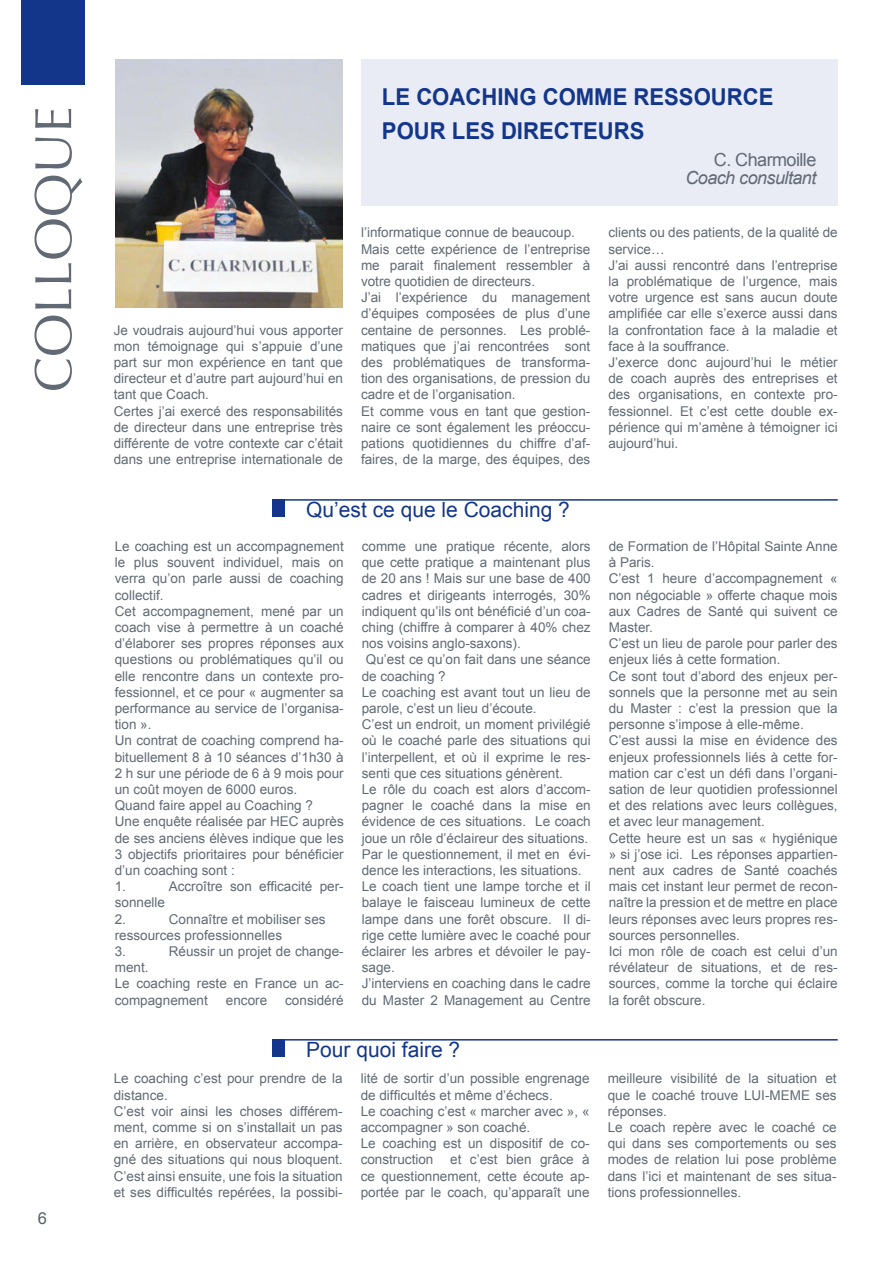
<style>
.page{position:relative;width:893px;height:1263px;background:#fff}
.page>*{position:absolute;margin:0;border:0;box-sizing:border-box;transform-origin:0 0}
.t1{font:52.5px "Optima";color:#616a74}
.t2{font:700 23.25px "Arial";color:#13368a;scale:.95 1}
.t3{font:21px "Arial";color:#13368a}
.t4{font:italic 18px "Arial";letter-spacing:-.03em;color:#616a74}
.t5{font:18px "Arial";letter-spacing:-.03em;color:#616a74}
.t6{font:16.5px "Arial";color:#576065}
.t7{font:13.5px/16.2px "Arial";color:#616a74}
</style>
<div class="page">
<div style="left:21px;top:0;width:64px;height:85px;background:#13368a"></div>
<img style="left:115px;top:60px;width:228px;height:248px">
<div style="left:272px;top:499px;width:13px;height:18px;background:#13368a"></div>
<hr style="left:272px;top:499px;width:566px;height:2px;background:#13368a">
<div style="left:272px;top:1039px;width:13px;height:18px;background:#13368a"></div>
<hr style="left:272px;top:1039px;width:566px;height:1px;background:#13368a">
<div style="left:361px;top:60px;width:477px;height:146px;background:#e9ebf5"></div>
<h1 class="t1" style="left:23px;top:392px;width:287px;rotate:-90deg">COLLOQUE</h1>
<p class="t6" style="left:38px;top:1207px;width:11px">6</p>
<p class="t7" style="left:114px;top:322px;width:231px">Je voudrais aujourd’hui vous apporter mon témoignage qui s’appuie d’une part sur mon expérience en tant que directeur et d’autre part aujourd’hui en tant que Coach.<br>Certes j’ai exercé des responsabilités de directeur dans une entreprise très différente de votre contexte car c’était dans une entreprise internationale de</p>
<h2 class="t2" style="left:382px;top:81px;width:53px">LE COACHING</h2>
<h2 class="t2" style="left:543px;top:81px;width:19px">COMME</h2>
<h2 class="t2" style="left:633px;top:81px;width:18px">RESSOURCE</h2>
<h2 class="t2" style="left:382px;top:116px;width:18px">POUR</h2>
<h2 class="t2" style="left:452px;top:116px;width:16px">LES</h2>
<h2 class="t2" style="left:501px;top:116px;width:16px">DIRECTEURS</h2>
<h3 class="t5" style="left:714px;top:148px;width:104px">C. Charmoille</h3>
<h3 class="t4" style="left:685px;top:166px;width:132px">Coach consultant</h3>
<p class="t7" style="left:361px;top:225px;width:231px">l’informatique connue de beaucoup.<br>Mais cette expérience de l’entreprise me parait finalement ressembler à votre quotidien de directeurs.<br>J’ai l’expérience du management d’équipes composées de plus d’une centaine de personnes. Les problé&shy;matiques que j’ai rencontrées sont des problématiques de transforma&shy;tion des organisations, de pression du cadre et de l’organisation.<br>Et comme vous en tant que gestion&shy;naire ce sont également les préoccu&shy;pations quotidiennes du chiffre d’af&shy;faires, de la marge, des équipes, des</p>
<p class="t7" style="left:608px;top:225px;width:231px">clients ou des patients, de la qualité de service…<br>J’ai aussi rencontré dans l’entreprise la problématique de l’urgence, mais votre urgence est sans aucun doute amplifiée car elle s’exerce aussi dans la confrontation face à la maladie et face à la souffrance.<br>J’exerce donc aujourd’hui le métier de coach auprès des entreprises et des organisations, en contexte pro&shy;fessionnel. Et c’est cette double ex&shy;périence qui m’amène à témoigner ici aujourd’hui.</p>
<h3 class="t3" style="left:306px;top:496px;width:265px">Qu’est ce que le Coaching ?</h3>
<p class="t7" style="left:115px;top:538px;width:230px">Le coaching est un accompagnement le plus souvent individuel, mais on verra qu’on parle aussi de coaching collectif.<br>Cet accompagnement, mené par un coach vise à permettre à un coaché d’élaborer ses propres réponses aux questions ou problématiques qu’il ou elle rencontre dans un contexte pro&shy;fessionnel, et ce pour « augmenter sa performance au service de l’organisa&shy;tion ».<br>Un contrat de coaching comprend ha&shy;bituellement 8 à 10 séances d’1h30 à<br>2 h sur une période de 6 à 9 mois pour un coût moyen de 6000 euros.<br>Quand faire appel au Coaching ?<br>Une enquête réalisée par HEC auprès de ses anciens élèves indique que les<br>3 objectifs prioritaires pour bénéficier d’un coaching sont :<br>1.</p>
<p class="t7" style="left:169px;top:878px;width:176px">Accroître son efficacité per-</p>
<p class="t7" style="left:115px;top:895px;width:52px">sonnelle<br>2.</p>
<p class="t7" style="left:115px;top:911px;width:212px;text-indent:54px">Connaître et mobiliser ses ressources professionnelles<br>3.</p>
<p class="t7" style="left:169px;top:943px;width:176px">Réussir un projet de change-</p>
<p class="t7" style="left:115px;top:959px;width:230px">ment.<br>Le coaching reste en France un ac&shy;compagnement</p>
<p class="t7" style="left:226px;top:992px;width:43px">encore</p>
<p class="t7" style="left:285px;top:992px;width:60px">considéré</p>
<p class="t7" style="left:362px;top:538px;width:230px">comme une pratique récente, alors</p>
<p class="t7" style="left:362px;top:554px;width:230px">que cette pratique a maintenant plus</p>
<p class="t7" style="left:362px;top:571px;width:230px">de 20 ans ! Mais sur une base de 400</p>
<p class="t7" style="left:362px;top:587px;width:230px">cadres et dirigeants interrogés, 30%</p>
<p class="t7" style="left:362px;top:603px;width:230px">indiquent qu’ils ont bénéficié d’un coa-</p>
<p class="t7" style="left:362px;top:619px;width:230px">ching (chiffre à comparer à 40% chez</p>
<p class="t7" style="left:362px;top:635px;width:161px">nos voisins anglo-saxons).</p>
<p class="t7" style="left:366px;top:652px;width:226px">Qu’est ce qu’on fait dans une séance</p>
<p class="t7" style="left:362px;top:668px;width:86px">de coaching ?</p>
<p class="t7" style="left:362px;top:684px;width:230px">Le coaching est avant tout un lieu de</p>
<p class="t7" style="left:362px;top:700px;width:176px">parole, c’est un lieu d’écoute.</p>
<p class="t7" style="left:362px;top:716px;width:230px">C’est un endroit, un moment privilégié</p>
<p class="t7" style="left:362px;top:733px;width:230px">où le coaché parle des situations qui</p>
<p class="t7" style="left:362px;top:749px;width:230px">l’interpellent, et où il exprime le res-</p>
<p class="t7" style="left:362px;top:765px;width:203px">senti que ces situations génèrent.</p>
<p class="t7" style="left:362px;top:781px;width:230px">Le rôle du coach est alors d’accom-</p>
<p class="t7" style="left:362px;top:797px;width:230px">pagner le coaché dans la mise en</p>
<p class="t7" style="left:362px;top:814px;width:230px">évidence de ces situations. Le coach</p>
<p class="t7" style="left:362px;top:830px;width:228px">joue un rôle d’éclaireur des situations.</p>
<p class="t7" style="left:362px;top:846px;width:230px">Par le questionnement, il met en évi-</p>
<p class="t7" style="left:362px;top:862px;width:221px">dence les interactions, les situations.</p>
<p class="t7" style="left:362px;top:878px;width:230px">Le coach tient une lampe torche et il</p>
<p class="t7" style="left:362px;top:895px;width:230px">balaye le faisceau lumineux de cette</p>
<p class="t7" style="left:362px;top:911px;width:230px">lampe dans une forêt obscure. Il di-</p>
<p class="t7" style="left:362px;top:927px;width:230px">rige cette lumière avec le coaché pour</p>
<p class="t7" style="left:362px;top:943px;width:230px">éclairer les arbres et dévoiler le pay-</p>
<p class="t7" style="left:362px;top:959px;width:35px">sage.</p>
<p class="t7" style="left:362px;top:976px;width:230px">J’interviens en coaching dans le cadre</p>
<p class="t7" style="left:362px;top:992px;width:230px">du Master 2 Management au Centre</p>
<h3 class="t3" style="left:306px;top:1036px;width:156px">Pour quoi faire ?</h3>
<p class="t7" style="left:609px;top:538px;width:230px">de Formation de l’Hôpital Sainte Anne à Paris.<br>C’est 1 heure d’accompagnement « non négociable » offerte chaque mois aux Cadres de Santé qui suivent ce<br>Master.<br>C’est un lieu de parole pour parler des enjeux liés à cette formation.<br>Ce sont tout d’abord des enjeux per&shy;sonnels que la personne met au sein du Master : c’est la pression que la personne s’impose à elle-même.<br>C’est aussi la mise en évidence des enjeux professionnels liés à cette for&shy;mation car c’est un défi dans l’organi&shy;sation de leur quotidien professionnel et des relations avec leurs collègues, et avec leur management.<br>Cette heure est un sas « hygiénique » si j’ose ici. Les réponses appartien&shy;nent aux cadres de Santé coachés mais cet instant leur permet de recon&shy;naître la pression et de mettre en place leurs réponses avec leurs propres res&shy;sources personnelles.<br>Ici mon rôle de coach est celui d’un révélateur de situations, et de res&shy;sources, comme la torche qui éclaire la forêt obscure.</p>
<p class="t7" style="left:114px;top:1070px;width:230px">Le coaching c’est pour prendre de la distance.<br>C’est voir ainsi les choses différem&shy;ment, comme si on s’installait un pas en arrière, en observateur accompa&shy;gné des situations qui nous bloquent.<br>C’est ainsi ensuite, une fois la situation et ses difficultés repérées, la possibi-</p>
<p class="t7" style="left:361px;top:1070px;width:230px">lité de sortir d’un possible engrenage de difficultés et même d’échecs.<br>Le coaching c’est « marcher avec », « accompagner » son coaché.<br>Le coaching est un dispositif de co&shy;construction et c’est bien grâce à ce questionnement, cette écoute ap&shy;portée par le coach, qu’apparaît une</p>
<p class="t7" style="left:608px;top:1070px;width:230px">meilleure visibilité de la situation et que le coaché trouve LUI-MEME ses réponses.<br>Le coach repère avec le coaché ce qui dans ses comportements ou ses modes de relation lui pose problème dans l’ici et maintenant de ses situa&shy;tions professionnelles.</p>
</div>
